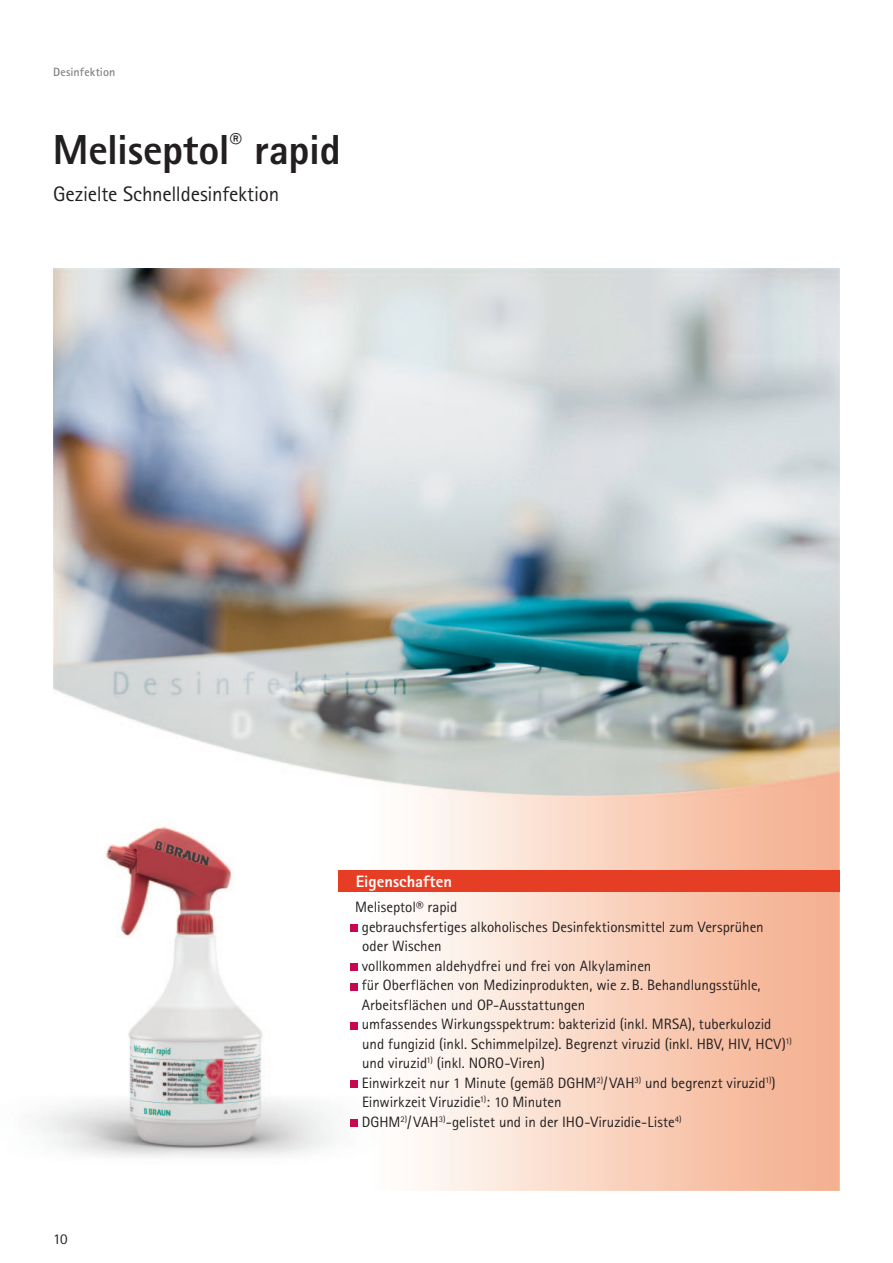
<style>
.page{position:relative;width:893px;height:1263px;background:#fff}
.page>*{position:absolute;margin:0;border:0;box-sizing:border-box;transform-origin:0 0}
.t1{font:800 42px "Rotis Sans Serif Std";letter-spacing:-.01em;color:#231f20}
.t2{font:21px "Rotis Sans Serif Std";letter-spacing:-.01em;color:#231f20}
.t3{font:800 16.5px "Rotis Sans Serif Std";color:#fff}
.t4{font:15px/19.5px "Rotis Sans Serif Std";color:#231f20}
.t5{font:700 12px "Rotis Sans Serif Std";letter-spacing:.005em;color:#808285}
</style>
<div class="page">
<img style="left:53px;top:269px;width:787px;height:922px">
<img style="left:35px;top:821px;width:438px;height:350px">
<div style="left:351px;top:924px;width:7px;height:8px;background:#c70851"></div>
<div style="left:351px;top:963px;width:7px;height:8px;background:#c70851"></div>
<div style="left:351px;top:983px;width:7px;height:7px;background:#c70851"></div>
<div style="left:351px;top:1022px;width:7px;height:7px;background:#c70851"></div>
<div style="left:351px;top:1080px;width:7px;height:8px;background:#c70851"></div>
<div style="left:351px;top:1119px;width:7px;height:8px;background:#c70851"></div>
<div style="left:339px;top:871px;width:501px;height:21px;background:#e53e25"></div>
<p class="t5" style="left:53px;top:65px;width:64px">Desinfektion</p>
<h1 class="t1" style="left:53px;top:123px;width:289px">Meliseptol<sup>®</sup> rapid</h1>
<h2 class="t2" style="left:53px;top:181px;width:228px">Gezielte Schnelldesinfektion</h2>
<p class="t4" style="left:53px;top:1229px;width:16px">10</p>
<p class="t3" style="left:356px;top:870px;width:98px">Eigenschaften</p>
<p class="t4" style="left:362px;top:897px;width:431px;text-indent:-6px">Meliseptol® rapid<br>gebrauchsfertiges alkoholisches Desinfektionsmittel zum Versprühen oder Wischen<br>vollkommen aldehydfrei und frei von Alkylaminen<br>für Oberflächen von Medizinprodukten, wie z.B. Behandlungsstühle, Arbeitsflächen und OP-Ausstattungen<br>umfassendes Wirkungsspektrum: bakterizid (inkl. MRSA), tuberkulozid und fungizid (inkl. Schimmelpilze). Begrenzt viruzid (inkl. HBV, HIV, HCV)<sup>1) </sup>und viruzid<sup>1)</sup> (inkl. NORO-Viren)<br>Einwirkzeit nur 1 Minute (gemäß DGHM<sup>2)</sup>/VAH<sup>3)</sup> und begrenzt viruzid<sup>1)</sup>)<br>Einwirkzeit Viruzidie<sup>1)</sup>: 10 Minuten<br>DGHM<sup>2)</sup>/VAH<sup>3)</sup>-gelistet und in der IHO-Viruzidie-Liste<sup>4)</sup></p>
</div>
